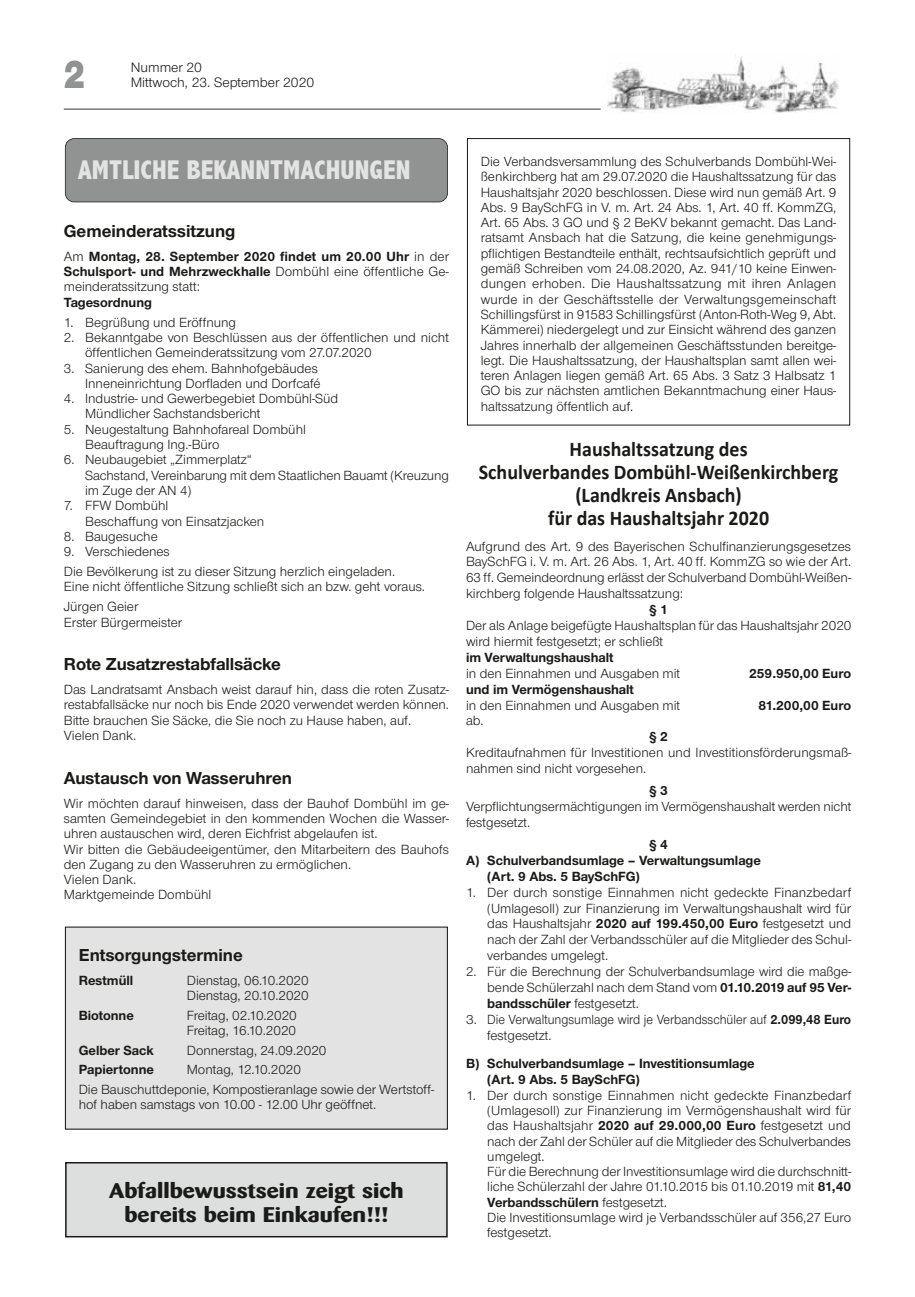
<style>
.page{position:relative;width:915px;height:1297px;background:#fff}
.page>*{position:absolute;margin:0;border:0;box-sizing:border-box;transform-origin:0 0}
.t1{font:900 39px "Helvetica Neue";color:#919292;scale:.8 1}
.t2{font:800 condensed 27.15px "Abadi";color:#e3e3e3}
.t3{font:700 21px/23.1px "Calibri";color:#1a1a18;text-align:center;scale:.95 1}
.t4{font:700 21px/24px "Barmeno";color:#1a1a18;text-align:center;scale:1.2 1}
.t5{font:700 18px "Nimbus Sans Novus T";color:#1a1a18}
.t6{font:14.25px/15px "Nimbus Sans Novus T";color:#1a1a18}
.t7{font:13.8px/15.3px "Nimbus Sans Novus T";color:#1a1a18}
.t8{font:700 13.8px/15.3px "Nimbus Sans Novus T";color:#1a1a18;text-align:justify}
.s1{font-weight:400}
.s2{font-weight:700}
</style>
<div class="page">
<img style="left:607px;top:54px;width:230px;height:59px">
<hr style="left:64px;top:108px;width:536px;height:2px;background:#868786">
<div style="left:65px;top:138px;width:383px;height:64px;background:#919292"></div>
<div style="left:65px;top:927px;width:382px;height:202px;background:#e3e3e3"></div>
<div style="left:65px;top:926px;width:383px;height:204px;border:1px solid #1a1a18"></div>
<div style="left:467px;top:138px;width:382px;height:287px;border:1px solid #1a1a18"></div>
<div style="left:66px;top:1163px;width:381px;height:74px;background:#dddede"></div>
<div style="left:65px;top:1162px;width:382px;height:75px;border:2px solid #1a1a18"></div>
<h1 class="t1" style="left:64px;top:51px;width:28px">2</h1>
<p class="t6" style="left:131px;top:60px;width:185px">Nummer 20<br>Mittwoch, 23. September 2020</p>
<h2 class="t2" style="left:78px;top:154px;width:334px">AMTLICHE BEKANNTMACHUNGEN</h2>
<h3 class="t5" style="left:64px;top:220px;width:173px">Gemeinderatssitzung</h3>
<p class="t8" style="left:64px;top:248px;width:386px"><span class="s1">Am</span> Montag, 28. September 2020 findet um 20.00 Uhr <span class="s1">in der </span>Schulsport- und Mehrzweckhalle <span class="s1">Dombühl eine öffentliche Ge&shy;meinderatssitzung statt:</span></p>
<p class="t8" style="left:64px;top:294px;width:90px">Tagesordnung</p>
<p class="t7" style="left:64px;top:314px;width:174px">1. Begrüßung und Eröffnung</p>
<p class="t7" style="left:85px;top:329px;width:365px;text-indent:-21px">2. Bekanntgabe von Beschlüssen aus der öffentlichen und nicht öffentlichen Gemeinderatssitzung vom 27.07.2020</p>
<p class="t7" style="left:64px;top:360px;width:258px;text-align:right">3. Sanierung des ehem. Bahnhofgebäudes<br>Inneneinrichtung Dorfladen und Dorfcafé</p>
<p class="t7" style="left:85px;top:391px;width:255px;text-indent:-21px">4. Industrie- und Gewerbegebiet Dombühl-Süd<br>Mündlicher Sachstandsbericht</p>
<p class="t7" style="left:85px;top:421px;width:222px;text-indent:-21px">5. Neugestaltung Bahnhofareal Dombühl<br>Beauftragung Ing.-Büro</p>
<p class="t7" style="left:85px;top:452px;width:365px;text-indent:-21px">6. Neubaugebiet „Zimmerplatz“<br>Sachstand, Vereinbarung mit dem Staatlichen Bauamt (Kreuzung im Zuge der AN 4)</p>
<p class="t7" style="left:85px;top:498px;width:181px;text-indent:-21px">7. FFW Dombühl<br>Beschaffung von Einsatzjacken</p>
<p class="t7" style="left:64px;top:528px;width:95px">8. Baugesuche</p>
<p class="t7" style="left:64px;top:541px;width:332px;line-height:19.8px">9. Verschiedenes<br>Die Bevölkerung ist zu dieser Sitzung herzlich eingeladen.</p>
<p class="t7" style="left:64px;top:577px;width:362px;line-height:19.8px">Eine nicht öffentliche Sitzung schließt sich an bzw. geht voraus.<br>Jürgen Geier</p>
<p class="t7" style="left:64px;top:614px;width:120px">Erster Bürgermeister</p>
<h3 class="t5" style="left:64px;top:654px;width:218px">Rote Zusatzrestabfallsäcke</h3>
<p class="t7" style="left:64px;top:682px;width:386px">Das Landratsamt Ansbach weist darauf hin, dass die roten Zusatz&shy;restabfallsäcke nur noch bis Ende 2020 verwendet werden können.<br>Bitte brauchen Sie Säcke, die Sie noch zu Hause haben, auf.<br>Vielen Dank.</p>
<h3 class="t5" style="left:64px;top:767px;width:229px">Austausch von Wasseruhren</h3>
<p class="t7" style="left:64px;top:795px;width:386px">Wir möchten darauf hinweisen, dass der Bauhof Dombühl im ge&shy;samten Gemeindegebiet in den kommenden Wochen die Wasser&shy;uhren austauschen wird, deren Eichfrist abgelaufen ist.<br>Wir bitten die Gebäudeeigentümer, den Mitarbeitern des Bauhofs den Zugang zu den Wasseruhren zu ermöglichen.<br>Vielen Dank.<br>Marktgemeinde Dombühl</p>
<h3 class="t5" style="left:79px;top:944px;width:165px">Entsorgungstermine</h3>
<p class="t8" style="left:79px;top:972px;width:56px">Restmüll</p>
<p class="t7" style="left:187px;top:972px;width:123px">Dienstag, 06.10.2020<br>Dienstag, 20.10.2020</p>
<p class="t8" style="left:79px;top:1007px;width:57px">Biotonne</p>
<p class="t7" style="left:187px;top:1007px;width:111px">Freitag, 02.10.2020<br>Freitag, 16.10.2020</p>
<p class="t8" style="left:79px;top:1042px;width:77px">Gelber Sack</p>
<p class="t7" style="left:187px;top:1042px;width:141px">Donnerstag, 24.09.2020</p>
<p class="t8" style="left:79px;top:1062px;width:77px">Papiertonne</p>
<p class="t7" style="left:79px;top:1060px;width:357px;line-height:19.5px;text-indent:108px">Montag, 12.10.2020<br>Die Bauschuttdeponie, Kompostieranlage sowie der Wertstoff-</p>
<p class="t7" style="left:79px;top:1097px;width:299px">hof haben samstags von 10.00 - 12.00 Uhr geöffnet.</p>
<h3 class="t4" style="left:109px;top:1178px;width:246px">Abfallbewusstsein zeigt sich bereits beim Einkaufen!!!</h3>
<p class="t7" style="left:480px;top:153px;width:357px;text-align:justify">Die Verbandsversammlung des Schulverbands Dombühl-Wei&shy;ßenkirchberg hat am 29.07.2020 die Haushaltssatzung für das Haushaltsjahr 2020 beschlossen. Diese wird nun gemäß Art. 9<br>Abs. 9 BaySchFG in V. m. Art. 24 Abs. 1, Art. 40 ff. KommZG, Art. 65 Abs. 3 GO und § 2 BeKV bekannt gemacht. Das Land&shy;ratsamt Ansbach hat die Satzung, die keine genehmigungs&shy;pflichtigen Bestandteile enthält, rechtsaufsichtlich geprüft und gemäß Schreiben vom 24.08.2020, Az. 941/10 keine Einwen&shy;dungen erhoben. Die Haushaltssatzung mit ihren Anlagen wurde in der Geschäftsstelle der Verwaltungsgemeinschaft Schillingsfürst in 91583 Schillingsfürst (Anton-Roth-Weg 9, Abt.<br>Kämmerei) niedergelegt und zur Einsicht während des ganzen Jahres innerhalb der allgemeinen Geschäftsstunden bereitge&shy;legt. Die Haushaltssatzung, der Haushaltsplan samt allen wei&shy;teren Anlagen liegen gemäß Art. 65 Abs. 3 Satz 3 Halbsatz 1<br>GO bis zur nächsten amtlichen Bekanntmachung einer Haus&shy;haltssatzung öffentlich auf.</p>
<h3 class="t3" style="left:478px;top:436px;width:380px">Haushaltssatzung des<br>Schulverbandes Dombühl-Weißenkirchberg (Landkreis Ansbach)<br>für das Haushaltsjahr 2020</h3>
<p class="t7" style="left:466px;top:538px;width:386px;line-height:15.9px;text-align:justify">Aufgrund des Art. 9 des Bayerischen Schulfinanzierungsgesetzes BaySchFG i. V. m. Art. 26 Abs. 1, Art. 40 ff. KommZG so wie der Art.<br>63 ff. Gemeindeordnung erlässt der Schulverband Dombühl-Weißen&shy;kirchberg folgende Haushaltssatzung:</p>
<p class="t8" style="left:649px;top:602px;width:20px">§ 1</p>
<p class="t7" style="left:466px;top:617px;width:387px;line-height:15.9px">Der als Anlage beigefügte Haushaltsplan für das Haushaltsjahr 2020 wird hiermit festgesetzt; er schließt</p>
<p class="t8" style="left:466px;top:649px;width:149px">im Verwaltungshaushalt</p>
<p class="t7" style="left:466px;top:665px;width:216px">in den Einnahmen und Ausgaben mit</p>
<p class="t8" style="left:749px;top:665px;width:103px">259.950,00 Euro</p>
<p class="t8" style="left:466px;top:681px;width:169px">und im Vermögenshaushalt</p>
<p class="t7" style="left:466px;top:697px;width:216px">in den Einnahmen und Ausgaben mit</p>
<p class="t8" style="left:758px;top:697px;width:94px">81.200,00 Euro</p>
<p class="t7" style="left:466px;top:713px;width:19px">ab.</p>
<p class="t8" style="left:649px;top:729px;width:20px">§ 2</p>
<p class="t7" style="left:466px;top:744px;width:386px;line-height:15.9px">Kreditaufnahmen für Investitionen und Investitionsförderungsmaß&shy;nahmen sind nicht vorgesehen.</p>
<p class="t8" style="left:649px;top:783px;width:20px">§ 3</p>
<p class="t7" style="left:466px;top:798px;width:387px;line-height:15.9px">Verpflichtungsermächtigungen im Vermögenshaushalt werden nicht festgesetzt.</p>
<p class="t8" style="left:649px;top:836px;width:20px">§ 4</p>
<p class="t8" style="left:466px;top:852px;width:296px">A) Schulverbandsumlage – Verwaltungsumlage</p>
<p class="t8" style="left:487px;top:868px;width:154px">(Art. 9 Abs. 5 BaySchFG)</p>
<p class="t7" style="left:487px;top:884px;width:365px;line-height:15.9px;text-align:justify;text-indent:-21px">1. Der durch sonstige Einnahmen nicht gedeckte Finanzbedarf (Umlagesoll) zur Finanzierung im Verwaltungshaushalt wird für das Haushaltsjahr <span class="s2">2020 auf 199.450,00 Euro</span> festgesetzt und nach der Zahl der Verbandsschüler auf die Mitglieder des Schul&shy;verbandes umgelegt.</p>
<p class="t7" style="left:487px;top:963px;width:365px;line-height:15.9px;text-align:justify;text-indent:-21px">2. Für die Berechnung der Schulverbandsumlage wird die maßge&shy;bende Schülerzahl nach dem Stand vom <span class="s2">01.10.2019 auf 95 Ver&shy;bandsschüler</span> festgesetzt.</p>
<p class="t7" style="left:487px;top:1011px;width:365px;line-height:15.9px;text-indent:-21px">3. Die Verwaltungsumlage wird je Verbandsschüler auf <span class="s2">2.099,48 Euro </span>festgesetzt.</p>
<p class="t8" style="left:487px;top:1055px;width:269px;line-height:15.9px;text-indent:-21px">B) Schulverbandsumlage – Investitionsumlage (Art. 9 Abs. 5 BaySchFG)</p>
<p class="t7" style="left:487px;top:1087px;width:365px;text-indent:-21px">1. Der durch sonstige Einnahmen nicht gedeckte Finanzbedarf (Umlagesoll) zur Finanzierung im Vermögenshaushalt wird für das Haushaltsjahr <span class="s2">2020 auf 29.000,00 Euro</span> festgesetzt und nach der Zahl der Schüler auf die Mitglieder des Schulverbandes umgelegt.<br>Für die Berechnung der Investitionsumlage wird die durchschnitt&shy;liche Schülerzahl der Jahre 01.10.2015 bis 01.10.2019 mit <span class="s2">81,40<br>Verbandsschülern</span> festgesetzt.<br>Die Investitionsumlage wird je Verbandsschüler auf 356,27 Euro festgesetzt.</p>
</div>
